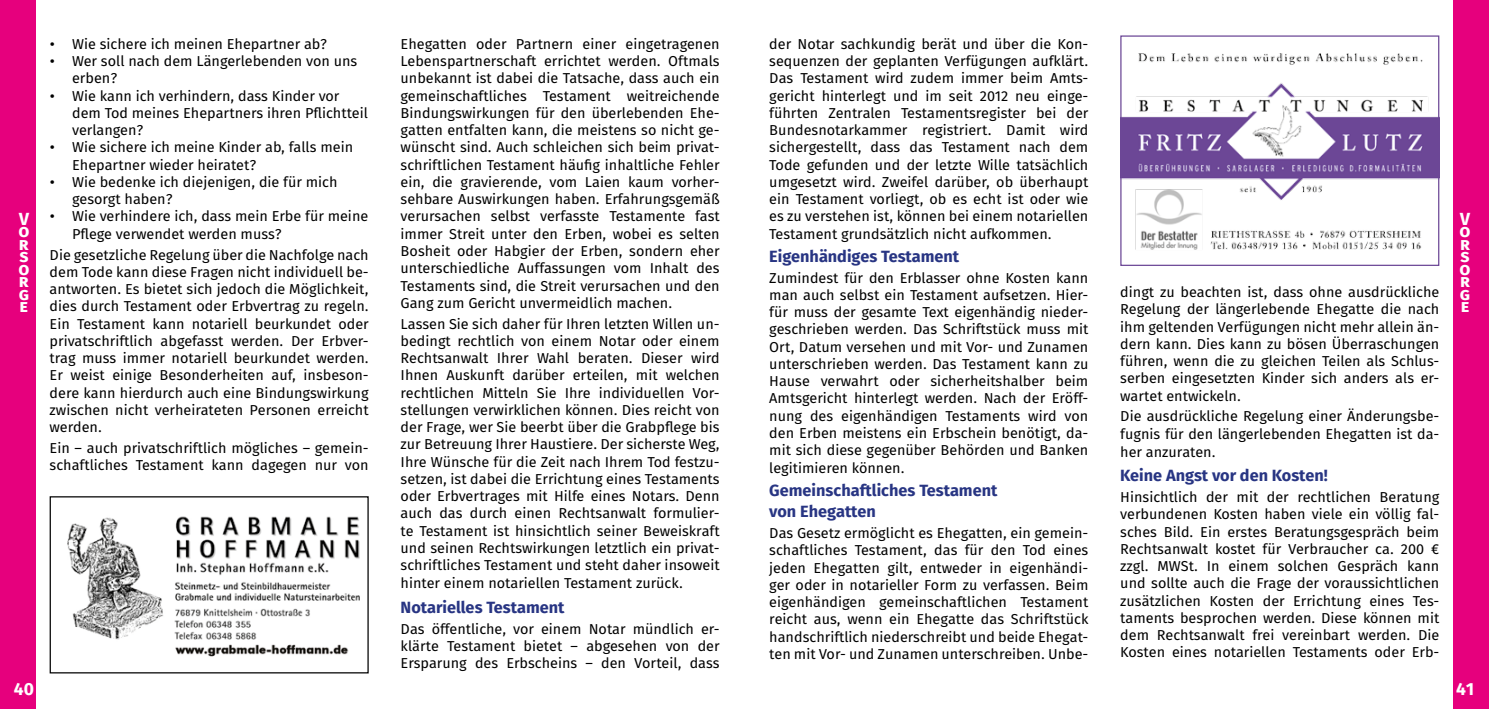
<style>
.page{position:relative;width:1489px;height:709px;background:#fff}
.page>*{position:absolute;margin:0;border:0;box-sizing:border-box;transform-origin:0 0}
.t1{font:700 17.5px/12.5px "Fira Sans OT";color:#fff;text-align:justify}
.t2{font:700 16.25px/21px "Fira Sans OT";color:#283583}
.t3{font:14.38px/17.2px "Fira Sans OT";color:#000;text-align:justify}
</style>
<div class="page">
<div style="left:0;top:0;width:35px;height:709px;background:#e6007d"></div>
<div style="left:1453px;top:0;width:35px;height:709px;background:#e6007d"></div>
<img style="left:67px;top:516px;width:293px;height:141px">
<div style="left:50px;top:496px;width:319px;height:177px;border:1px solid #000"></div>
<img style="left:1122px;top:53px;width:315px;height:197px">
<div style="left:1120px;top:35px;width:319px;height:231px;border:1px solid #6c4796"></div>
<p class="t3" style="left:769px;top:36px;width:320px">der Notar sachkundig berät und über die Kon&shy;sequenzen der geplanten Verfügungen aufklärt.<br>Das Testament wird zudem immer beim Amts&shy;gericht hinterlegt und im seit 2012 neu einge&shy;führten Zentralen Testamentsregister bei der Bundesnotarkammer registriert. Damit wird sichergestellt, dass das Testament nach dem Tode gefunden und der letzte Wille tatsächlich umgesetzt wird. Zweifel darüber, ob überhaupt ein Testament vorliegt, ob es echt ist oder wie es zu verstehen ist, können bei einem notariellen Testament grundsätzlich nicht aufkommen.</p>
<p class="t2" style="left:769px;top:247px;width:191px">Eigenhändiges Testament</p>
<p class="t3" style="left:769px;top:270px;width:320px">Zumindest für den Erblasser ohne Kosten kann man auch selbst ein Testament aufsetzen. Hier&shy;für muss der gesamte Text eigenhändig nieder&shy;geschrieben werden. Das Schriftstück muss mit Ort, Datum versehen und mit Vor- und Zunamen unterschrieben werden. Das Testament kann zu Hause verwahrt oder sicherheitshalber beim Amtsgericht hinterlegt werden. Nach der Eröff&shy;nung des eigenhändigen Testaments wird von den Erben meistens ein Erbschein benötigt, da&shy;mit sich diese gegenüber Behörden und Banken legitimieren können.</p>
<p class="t2" style="left:769px;top:481px;width:229px">Gemeinschaftliches Testament von Ehegatten</p>
<p class="t3" style="left:769px;top:525px;width:320px">Das Gesetz ermöglicht es Ehegatten, ein gemein&shy;schaftliches Testament, das für den Tod eines jeden Ehegatten gilt, entweder in eigenhändi&shy;ger oder in notarieller Form zu verfassen. Beim eigenhändigen gemeinschaftlichen Testament reicht aus, wenn ein Ehegatte das Schriftstück handschriftlich niederschreibt und beide Ehegat&shy;ten mit Vor- und Zunamen unterschreiben. Unbe-</p>
<p class="t3" style="left:400px;top:36px;width:320px">Ehegatten oder Partnern einer eingetragenen Lebenspartnerschaft errichtet werden. Oftmals unbekannt ist dabei die Tatsache, dass auch ein gemeinschaftliches Testament weitreichende Bindungswirkungen für den überlebenden Ehe&shy;gatten entfalten kann, die meistens so nicht ge&shy;wünscht sind. Auch schleichen sich beim privat&shy;schriftlichen Testament häufig inhaltliche Fehler ein, die gravierende, vom Laien kaum vorher&shy;sehbare Auswirkungen haben. Erfahrungsgemäß verursachen selbst verfasste Testamente fast immer Streit unter den Erben, wobei es selten Bosheit oder Habgier der Erben, sondern eher unterschiedliche Auffassungen vom Inhalt des Testaments sind, die Streit verursachen und den Gang zum Gericht unvermeidlich machen.</p>
<p class="t3" style="left:400px;top:316px;width:320px">Lassen Sie sich daher für Ihren letzten Willen un&shy;bedingt rechtlich von einem Notar oder einem Rechtsanwalt Ihrer Wahl beraten. Dieser wird Ihnen Auskunft darüber erteilen, mit welchen rechtlichen Mitteln Sie Ihre individuellen Vor&shy;stellungen verwirklichen können. Dies reicht von der Frage, wer Sie beerbt über die Grabpflege bis zur Betreuung Ihrer Haustiere. Der sicherste Weg, Ihre Wünsche für die Zeit nach Ihrem Tod festzu&shy;setzen, ist dabei die Errichtung eines Testaments oder Erbvertrages mit Hilfe eines Notars. Denn auch das durch einen Rechtsanwalt formulier&shy;te Testament ist hinsichtlich seiner Beweiskraft und seinen Rechtswirkungen letztlich ein privat&shy;schriftliches Testament und steht daher insoweit hinter einem notariellen Testament zurück.</p>
<p class="t2" style="left:400px;top:597px;width:165px">Notarielles Testament</p>
<p class="t3" style="left:400px;top:621px;width:320px">Das öffentliche, vor einem Notar mündlich er&shy;klärte Testament bietet – abgesehen von der Ersparung des Erbscheins – den Vorteil, dass</p>
<p class="t3" style="left:50px;top:36px;width:279px">• Wie sichere ich meinen Ehepartner ab?</p>
<p class="t3" style="left:72px;top:54px;width:287px;text-indent:-22px">• Wer soll nach dem Längerlebenden von uns erben?</p>
<p class="t3" style="left:72px;top:88px;width:297px;text-align:left;text-indent:-22px">• Wie kann ich verhindern, dass Kinder vor dem Tod meines Ehepartners ihren Pflichtteil verlangen?</p>
<p class="t3" style="left:72px;top:140px;width:282px;text-indent:-22px">• Wie sichere ich meine Kinder ab, falls mein<br>Ehepartner wieder heiratet?</p>
<p class="t3" style="left:72px;top:174px;width:267px;text-indent:-22px">• Wie bedenke ich diejenigen, die für mich gesorgt haben?</p>
<p class="t3" style="left:72px;top:209px;width:298px;text-indent:-22px">• Wie verhindere ich, dass mein Erbe für meine<br>Pflege verwendet werden muss?</p>
<p class="t3" style="left:50px;top:247px;width:320px">Die gesetzliche Regelung über die Nachfolge nach dem Tode kann diese Fragen nicht individuell be&shy;antworten. Es bietet sich jedoch die Möglichkeit, dies durch Testament oder Erbvertrag zu regeln.<br>Ein Testament kann notariell beurkundet oder privatschriftlich abgefasst werden. Der Erbver&shy;trag muss immer notariell beurkundet werden.<br>Er weist einige Besonderheiten auf, insbeson&shy;dere kann hierdurch auch eine Bindungswirkung zwischen nicht verheirateten Personen erreicht werden.</p>
<p class="t3" style="left:50px;top:440px;width:320px">Ein – auch privatschriftlich mögliches – gemein&shy;schaftliches Testament kann dagegen nur von</p>
<p class="t1" style="left:18px;top:213px;width:13px">V o r s o r g e</p>
<p class="t1" style="left:1459px;top:213px;width:13px">V o r s o r g e</p>
<p class="t3" style="left:1120px;top:284px;width:320px">dingt zu beachten ist, dass ohne ausdrückliche Regelung der längerlebende Ehegatte die nach ihm geltenden Verfügungen nicht mehr allein än&shy;dern kann. Dies kann zu bösen Überraschungen führen, wenn die zu gleichen Teilen als Schlus&shy;serben eingesetzten Kinder sich anders als er&shy;wartet entwickeln.</p>
<p class="t3" style="left:1120px;top:409px;width:320px;line-height:17.6px">Die ausdrückliche Regelung einer Änderungsbe&shy;fugnis für den längerlebenden Ehegatten ist da&shy;her anzuraten.</p>
<p class="t2" style="left:1120px;top:466px;width:209px">Keine Angst vor den Kosten!</p>
<p class="t3" style="left:1120px;top:489px;width:320px">Hinsichtlich der mit der rechtlichen Beratung verbundenen Kosten haben viele ein völlig fal&shy;sches Bild. Ein erstes Beratungsgespräch beim Rechtsanwalt kostet für Verbraucher ca. 200 € zzgl. MWSt. In einem solchen Gespräch kann und sollte auch die Frage der voraussichtlichen zusätzlichen Kosten der Errichtung eines Tes&shy;taments besprochen werden. Diese können mit dem Rechtsanwalt frei vereinbart werden. Die Kosten eines notariellen Testaments oder Erb-</p>
<p class="t1" style="left:14px;top:684px;width:22px">40</p>
<p class="t1" style="left:1455px;top:684px;width:19px">41</p>
</div>
